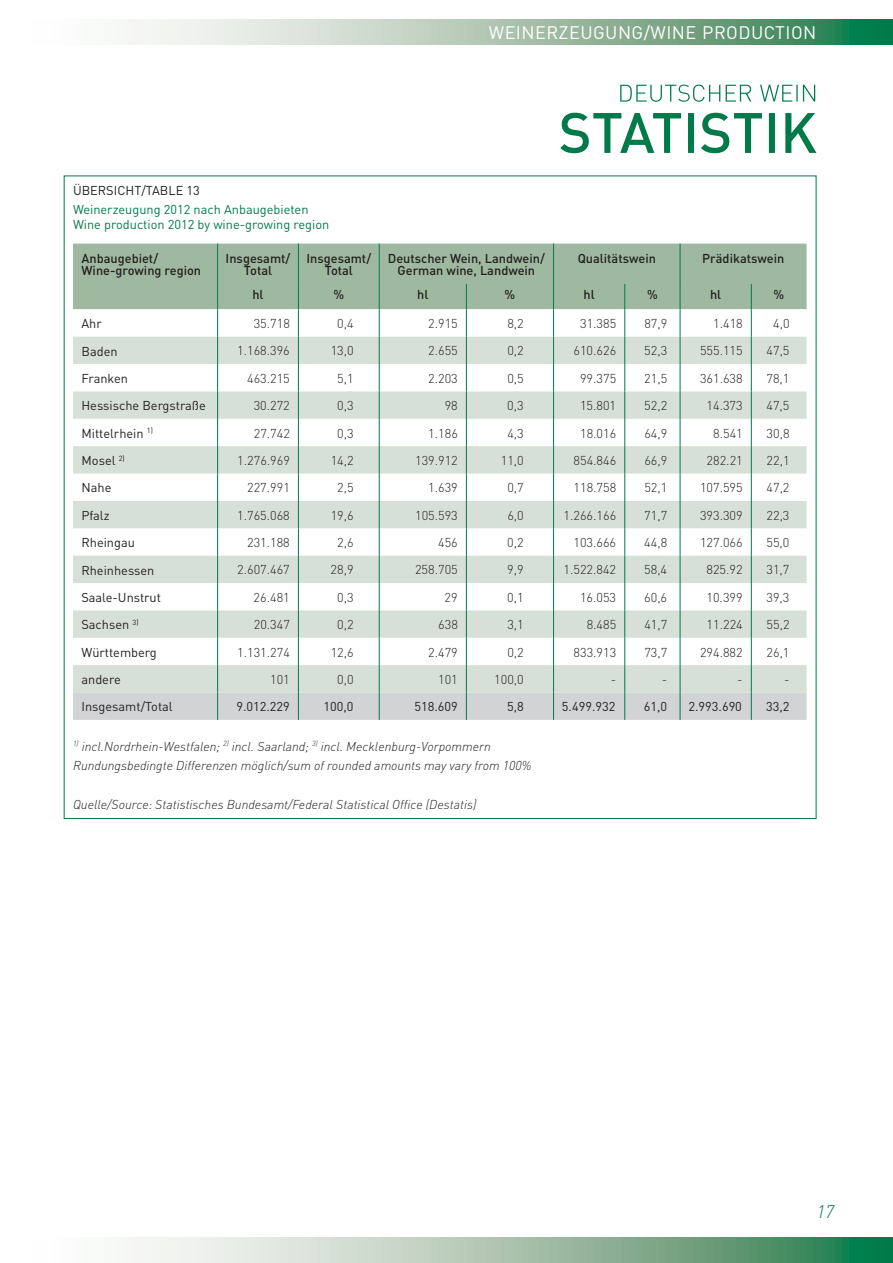
<style>
.page{position:relative;width:893px;height:1263px;background:#fff}
.page>*{position:absolute;margin:0;border:0;box-sizing:border-box;transform-origin:0 0}
.t1{font:18px "DIN";letter-spacing:.025em;color:#fff}
.t2{font:italic 300 18px "DIN";color:#007a48}
.t3{font:300 12.75px "DIN";color:#231f20}
.t4{font:italic 300 12.75px/19.5px "DIN";color:#231f20}
.t5{font:12.75px "DIN";color:#231f20}
.t6{font:500 12.75px/12.8px "DIN";color:#231f20;text-align:center}
.t7{font:12.75px/14.9px "DIN";color:#007a48}
</style>
<div class="page">
<svg style="left:132px;top:1237px;width:760px;height:26px;background:#9dbea8"></svg>
<svg style="left:132px;top:19px;width:760px;height:26px;background:#9dbea8"></svg>
<svg style="left:620px;top:85px;width:195px;height:17px"></svg>
<svg style="left:560px;top:113px;width:256px;height:40px"></svg>
<div style="left:73px;top:244px;width:733px;height:40px;background:#9fb9a1"></div>
<hr style="left:217px;top:244px;width:1px;height:40px;background:#007a48">
<hr style="left:298px;top:244px;width:1px;height:40px;background:#007a48">
<hr style="left:379px;top:244px;width:1px;height:40px;background:#007a48">
<hr style="left:553px;top:244px;width:1px;height:40px;background:#007a48">
<hr style="left:679px;top:244px;width:1px;height:40px;background:#007a48">
<svg style="left:73px;top:284px;width:733px;height:436px"></svg>
<h1 class="t1" style="left:489px;top:26px;width:329px">WEINERZEUGUNG/WINE PRODUCTION</h1>
<p class="t5" style="left:73px;top:186px;width:128px">ÜBERSICHT/TABLE 13</p>
<p class="t7" style="left:73px;top:204px;width:258px">Weinerzeugung 2012 nach Anbaugebieten<br>Wine production 2012 by wine-growing region</p>
<p class="t6" style="left:82px;top:253px;width:121px;text-align:left">Anbaugebiet/<br>Wine-growing region</p>
<p class="t6" style="left:226px;top:253px;width:66px">Insgesamt/<br>Total</p>
<p class="t6" style="left:306px;top:253px;width:66px">Insgesamt/<br>Total</p>
<p class="t6" style="left:388px;top:253px;width:158px">Deutscher Wein, Landwein/<br>German wine, Landwein</p>
<p class="t6" style="left:577px;top:253px;width:80px">Qualitätswein</p>
<p class="t6" style="left:702px;top:253px;width:84px">Prädikatswein</p>
<p class="t6" style="left:252px;top:289px;width:13px">hl</p>
<p class="t6" style="left:333px;top:289px;width:12px">%</p>
<p class="t6" style="left:417px;top:289px;width:13px">hl</p>
<p class="t6" style="left:504px;top:289px;width:12px">%</p>
<p class="t6" style="left:583px;top:289px;width:13px">hl</p>
<p class="t6" style="left:647px;top:289px;width:12px">%</p>
<p class="t6" style="left:710px;top:289px;width:13px">hl</p>
<p class="t6" style="left:773px;top:289px;width:12px">%</p>
<p class="t5" style="left:81px;top:319px;width:22px">Ahr</p>
<p class="t3" style="left:254px;top:319px;width:38px">35.718</p>
<p class="t3" style="left:337px;top:319px;width:18px">0,4</p>
<p class="t3" style="left:428px;top:319px;width:31px">2.915</p>
<p class="t3" style="left:507px;top:319px;width:18px">8,2</p>
<p class="t3" style="left:580px;top:319px;width:38px">31.385</p>
<p class="t3" style="left:644px;top:319px;width:24px">87,9</p>
<p class="t3" style="left:713px;top:319px;width:31px">1.418</p>
<p class="t3" style="left:773px;top:319px;width:18px">4,0</p>
<p class="t5" style="left:81px;top:346px;width:38px">Baden</p>
<p class="t3" style="left:237px;top:346px;width:54px">1.168.396</p>
<p class="t3" style="left:331px;top:346px;width:24px">13,0</p>
<p class="t3" style="left:428px;top:346px;width:31px">2.655</p>
<p class="t3" style="left:507px;top:346px;width:18px">0,2</p>
<p class="t3" style="left:573px;top:346px;width:44px">610.626</p>
<p class="t3" style="left:644px;top:346px;width:24px">52,3</p>
<p class="t3" style="left:700px;top:346px;width:44px">555.115</p>
<p class="t3" style="left:766px;top:346px;width:24px">47,5</p>
<p class="t5" style="left:81px;top:374px;width:48px">Franken</p>
<p class="t3" style="left:247px;top:374px;width:44px">463.215</p>
<p class="t3" style="left:337px;top:374px;width:18px">5,1</p>
<p class="t3" style="left:428px;top:374px;width:31px">2.203</p>
<p class="t3" style="left:507px;top:374px;width:18px">0,5</p>
<p class="t3" style="left:580px;top:374px;width:38px">99.375</p>
<p class="t3" style="left:644px;top:374px;width:24px">21,5</p>
<p class="t3" style="left:700px;top:374px;width:44px">361.638</p>
<p class="t3" style="left:766px;top:374px;width:24px">78,1</p>
<p class="t5" style="left:81px;top:401px;width:126px">Hessische Bergstraße</p>
<p class="t3" style="left:254px;top:401px;width:38px">30.272</p>
<p class="t3" style="left:337px;top:401px;width:18px">0,3</p>
<p class="t3" style="left:444px;top:401px;width:15px">98</p>
<p class="t3" style="left:507px;top:401px;width:18px">0,3</p>
<p class="t3" style="left:580px;top:401px;width:38px">15.801</p>
<p class="t3" style="left:644px;top:401px;width:24px">52,2</p>
<p class="t3" style="left:706px;top:401px;width:38px">14.373</p>
<p class="t3" style="left:766px;top:401px;width:24px">47,5</p>
<p class="t5" style="left:81px;top:429px;width:73px">Mittelrhein <sup>1)</sup></p>
<p class="t3" style="left:254px;top:429px;width:38px">27.742</p>
<p class="t3" style="left:337px;top:429px;width:18px">0,3</p>
<p class="t3" style="left:428px;top:429px;width:31px">1.186</p>
<p class="t3" style="left:507px;top:429px;width:18px">4,3</p>
<p class="t3" style="left:580px;top:429px;width:38px">18.016</p>
<p class="t3" style="left:644px;top:429px;width:24px">64,9</p>
<p class="t3" style="left:713px;top:429px;width:31px">8.541</p>
<p class="t3" style="left:766px;top:429px;width:24px">30,8</p>
<p class="t5" style="left:81px;top:456px;width:45px">Mosel <sup>2)</sup></p>
<p class="t3" style="left:237px;top:456px;width:54px">1.276.969</p>
<p class="t3" style="left:331px;top:456px;width:24px">14,2</p>
<p class="t3" style="left:415px;top:456px;width:44px">139.912</p>
<p class="t3" style="left:501px;top:456px;width:24px">11,0</p>
<p class="t3" style="left:573px;top:456px;width:44px">854.846</p>
<p class="t3" style="left:644px;top:456px;width:24px">66,9</p>
<p class="t3" style="left:706px;top:456px;width:38px">282.21</p>
<p class="t3" style="left:766px;top:456px;width:24px">22,1</p>
<p class="t5" style="left:81px;top:483px;width:31px">Nahe</p>
<p class="t3" style="left:247px;top:483px;width:44px">227.991</p>
<p class="t3" style="left:337px;top:483px;width:18px">2,5</p>
<p class="t3" style="left:428px;top:483px;width:31px">1.639</p>
<p class="t3" style="left:507px;top:483px;width:18px">0,7</p>
<p class="t3" style="left:573px;top:483px;width:44px">118.758</p>
<p class="t3" style="left:644px;top:483px;width:24px">52,1</p>
<p class="t3" style="left:700px;top:483px;width:44px">107.595</p>
<p class="t3" style="left:766px;top:483px;width:24px">47,2</p>
<p class="t5" style="left:81px;top:511px;width:30px">Pfalz</p>
<p class="t3" style="left:237px;top:511px;width:54px">1.765.068</p>
<p class="t3" style="left:331px;top:511px;width:24px">19,6</p>
<p class="t3" style="left:415px;top:511px;width:44px">105.593</p>
<p class="t3" style="left:507px;top:511px;width:18px">6,0</p>
<p class="t3" style="left:563px;top:511px;width:54px">1.266.166</p>
<p class="t3" style="left:644px;top:511px;width:24px">71,7</p>
<p class="t3" style="left:700px;top:511px;width:44px">393.309</p>
<p class="t3" style="left:766px;top:511px;width:24px">22,3</p>
<p class="t5" style="left:81px;top:538px;width:55px">Rheingau</p>
<p class="t3" style="left:247px;top:538px;width:44px">231.188</p>
<p class="t3" style="left:337px;top:538px;width:18px">2,6</p>
<p class="t3" style="left:438px;top:538px;width:21px">456</p>
<p class="t3" style="left:507px;top:538px;width:18px">0,2</p>
<p class="t3" style="left:573px;top:538px;width:44px">103.666</p>
<p class="t3" style="left:644px;top:538px;width:24px">44,8</p>
<p class="t3" style="left:700px;top:538px;width:44px">127.066</p>
<p class="t3" style="left:766px;top:538px;width:24px">55,0</p>
<p class="t5" style="left:81px;top:565px;width:74px">Rheinhessen</p>
<p class="t3" style="left:237px;top:565px;width:54px">2.607.467</p>
<p class="t3" style="left:330px;top:565px;width:24px">28,9</p>
<p class="t3" style="left:415px;top:565px;width:44px">258.705</p>
<p class="t3" style="left:507px;top:565px;width:18px">9,9</p>
<p class="t3" style="left:563px;top:565px;width:54px">1.522.842</p>
<p class="t3" style="left:644px;top:565px;width:24px">58,4</p>
<p class="t3" style="left:706px;top:565px;width:38px">825.92</p>
<p class="t3" style="left:766px;top:565px;width:24px">31,7</p>
<p class="t5" style="left:81px;top:593px;width:81px">Saale-Unstrut</p>
<p class="t3" style="left:254px;top:593px;width:38px">26.481</p>
<p class="t3" style="left:337px;top:593px;width:18px">0,3</p>
<p class="t3" style="left:444px;top:593px;width:15px">29</p>
<p class="t3" style="left:507px;top:593px;width:18px">0,1</p>
<p class="t3" style="left:580px;top:593px;width:38px">16.053</p>
<p class="t3" style="left:644px;top:593px;width:24px">60,6</p>
<p class="t3" style="left:706px;top:593px;width:38px">10.399</p>
<p class="t3" style="left:766px;top:593px;width:24px">39,3</p>
<p class="t5" style="left:81px;top:620px;width:59px">Sachsen <sup>3)</sup></p>
<p class="t3" style="left:254px;top:620px;width:38px">20.347</p>
<p class="t3" style="left:337px;top:620px;width:18px">0,2</p>
<p class="t3" style="left:438px;top:620px;width:21px">638</p>
<p class="t3" style="left:507px;top:620px;width:18px">3,1</p>
<p class="t3" style="left:586px;top:620px;width:31px">8.485</p>
<p class="t3" style="left:644px;top:620px;width:24px">41,7</p>
<p class="t3" style="left:706px;top:620px;width:38px">11.224</p>
<p class="t3" style="left:766px;top:620px;width:24px">55,2</p>
<p class="t5" style="left:81px;top:648px;width:77px">Württemberg</p>
<p class="t3" style="left:237px;top:647px;width:54px">1.131.274</p>
<p class="t3" style="left:331px;top:647px;width:24px">12,6</p>
<p class="t3" style="left:428px;top:647px;width:31px">2.479</p>
<p class="t3" style="left:507px;top:647px;width:18px">0,2</p>
<p class="t3" style="left:573px;top:647px;width:44px">833.913</p>
<p class="t3" style="left:644px;top:647px;width:24px">73,7</p>
<p class="t3" style="left:700px;top:647px;width:44px">294.882</p>
<p class="t3" style="left:766px;top:647px;width:24px">26,1</p>
<p class="t5" style="left:81px;top:675px;width:41px">andere</p>
<p class="t3" style="left:270px;top:675px;width:21px">101</p>
<p class="t3" style="left:337px;top:675px;width:18px">0,0</p>
<p class="t3" style="left:438px;top:675px;width:21px">101</p>
<p class="t3" style="left:494px;top:675px;width:31px">100,0</p>
<p class="t3" style="left:610px;top:675px;width:7px">-</p>
<p class="t3" style="left:661px;top:675px;width:7px">-</p>
<p class="t3" style="left:737px;top:675px;width:7px">-</p>
<p class="t3" style="left:784px;top:675px;width:7px">-</p>
<p class="t5" style="left:81px;top:702px;width:93px">Insgesamt/Total</p>
<p class="t5" style="left:236px;top:702px;width:55px">9.012.229</p>
<p class="t5" style="left:323px;top:702px;width:31px">100,0</p>
<p class="t5" style="left:414px;top:702px;width:45px">518.609</p>
<p class="t5" style="left:507px;top:702px;width:18px">5,8</p>
<p class="t5" style="left:562px;top:702px;width:55px">5.499.932</p>
<p class="t5" style="left:644px;top:702px;width:25px">61,0</p>
<p class="t5" style="left:688px;top:702px;width:55px">2.993.690</p>
<p class="t5" style="left:766px;top:702px;width:25px">33,2</p>
<p class="t4" style="left:73px;top:738px;width:460px"><sup>1)</sup> incl.Nordrhein-Westfalen; <sup>2)</sup> incl. Saarland; <sup>3)</sup> incl. Mecklenburg-Vorpommern<br>Rundungsbedingte Differenzen möglich/sum of rounded amounts may vary from 100%</p>
<p class="t4" style="left:73px;top:796px;width:405px">Quelle/Source: Statistisches Bundesamt/Federal Statistical Office (Destatis)</p>
<h1 class="t2" style="left:816px;top:1206px;width:19px">17</h1>
</div>
